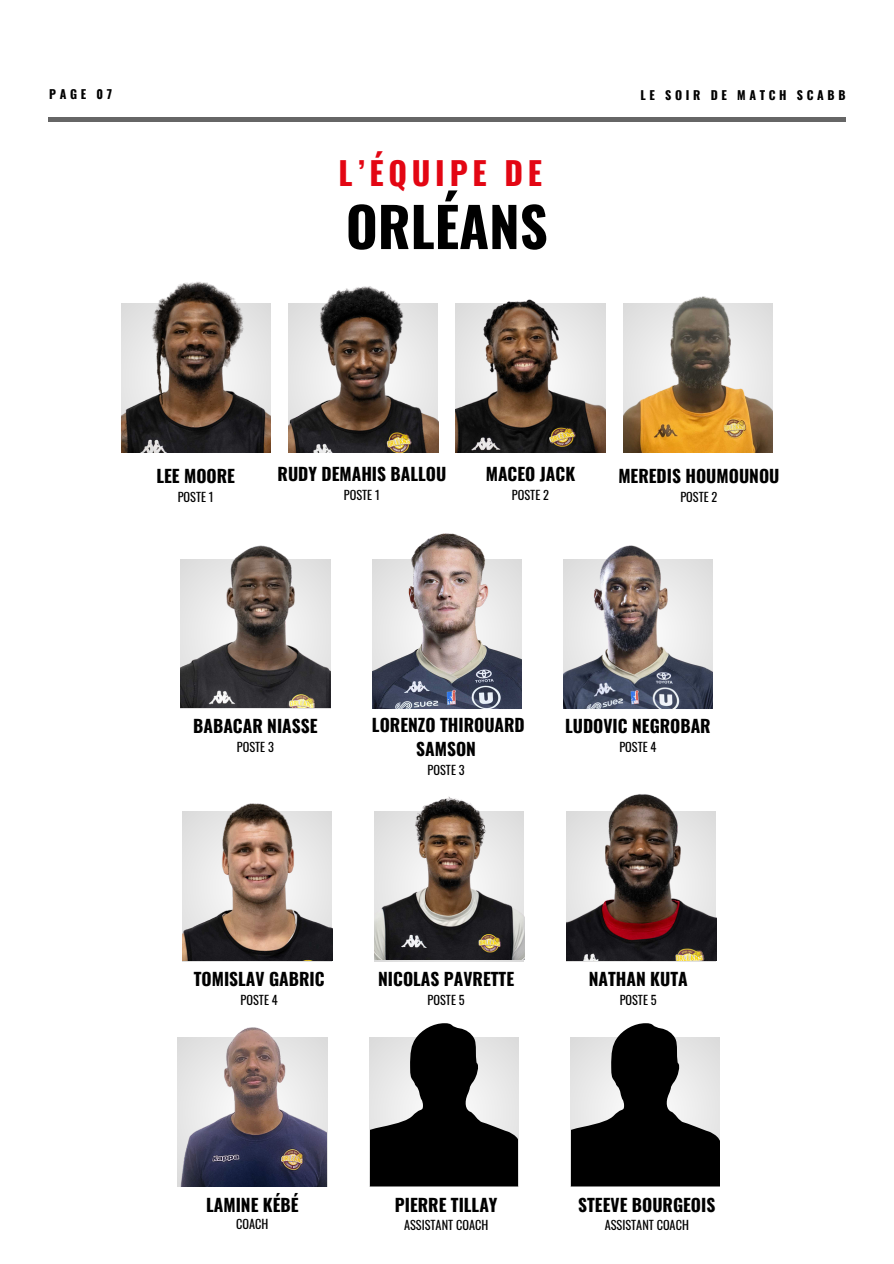
<style>
.page{position:relative;width:894px;height:1264px;background:#fff}
.page>*{position:absolute;margin:0;border:0;box-sizing:border-box;transform-origin:0 0}
.t1{font:700 54.45px "Oswald";color:#000}
.t2{font:700 31.8px "Oswald";letter-spacing:.15em;color:#e30613}
.t3{font:700 17.4px/24px "Oswald";color:#000;text-align:center}
.t4{font:12.3px "Oswald";color:#000}
.t5{font:700 12.15px "Oswald";letter-spacing:.3em;color:#000}
</style>
<div class="page">
<hr style="left:48px;top:118px;width:796px;height:3px;background:#666">
<img style="left:566px;top:794px;width:150px;height:166px">
<img style="left:374px;top:797px;width:150px;height:162px">
<img style="left:182px;top:803px;width:150px;height:157px">
<img style="left:563px;top:545px;width:149px;height:163px">
<img style="left:372px;top:533px;width:150px;height:175px">
<img style="left:181px;top:545px;width:149px;height:162px">
<img style="left:623px;top:296px;width:149px;height:157px">
<img style="left:456px;top:299px;width:149px;height:153px">
<img style="left:288px;top:286px;width:150px;height:166px">
<img style="left:121px;top:282px;width:150px;height:171px">
<img style="left:178px;top:1027px;width:148px;height:159px">
<svg style="left:370px;top:1023px;width:148px;height:163px"></svg>
<svg style="left:571px;top:1023px;width:147px;height:163px"></svg>
<p class="t5" style="left:49px;top:85px;width:64px">PAGE 07</p>
<h3 class="t5" style="left:640px;top:85px;width:206px">LE SOIR DE MATCH SCABB</h3>
<p class="t2" style="left:338px;top:148px;width:205px">L’ÉQUIPE DE</p>
<h3 class="t1" style="left:346px;top:184px;width:203px">ORLÉANS</h3>
<p class="t3" style="left:156px;top:463px;width:80px">LEE MOORE</p>
<p class="t4" style="left:178px;top:487px;width:38px">POSTE 1</p>
<p class="t3" style="left:277px;top:461px;width:170px">RUDY DEMAHIS BALLOU</p>
<p class="t4" style="left:344px;top:485px;width:38px">POSTE 1</p>
<p class="t3" style="left:485px;top:461px;width:91px">MACEO JACK</p>
<p class="t4" style="left:512px;top:485px;width:39px">POSTE 2</p>
<p class="t3" style="left:618px;top:463px;width:162px">MEREDIS HOUMOUNOU</p>
<p class="t4" style="left:680px;top:487px;width:39px">POSTE 2</p>
<p class="t3" style="left:193px;top:713px;width:126px">BABACAR NIASSE</p>
<p class="t4" style="left:237px;top:737px;width:39px">POSTE 3</p>
<h3 class="t3" style="left:372px;top:712px;width:154px">LORENZO THIROUARD<br>SAMSON</h3>
<h3 class="t4" style="left:427px;top:760px;width:39px">POSTE 3</h3>
<p class="t3" style="left:565px;top:713px;width:147px">LUDOVIC NEGROBAR</p>
<p class="t4" style="left:619px;top:737px;width:39px">POSTE 4</p>
<h3 class="t3" style="left:194px;top:966px;width:132px">TOMISLAV GABRIC</h3>
<h3 class="t4" style="left:240px;top:990px;width:39px">POSTE 4</h3>
<p class="t3" style="left:378px;top:966px;width:137px">NICOLAS PAVRETTE</p>
<p class="t4" style="left:427px;top:990px;width:39px">POSTE 5</p>
<h3 class="t3" style="left:588px;top:966px;width:100px">NATHAN KUTA</h3>
<h3 class="t4" style="left:619px;top:990px;width:39px">POSTE 5</h3>
<h4 class="t3" style="left:206px;top:1192px;width:94px">LAMINE KÉBÉ</h4>
<h4 class="t4" style="left:236px;top:1213px;width:34px">COACH</h4>
<h4 class="t3" style="left:395px;top:1191px;width:104px">PIERRE TILLAY</h4>
<p class="t4" style="left:404px;top:1215px;width:86px">ASSISTANT COACH</p>
<h2 class="t3" style="left:578px;top:1191px;width:138px">STEEVE BOURGEOIS</h2>
<h2 class="t4" style="left:604px;top:1215px;width:86px">ASSISTANT COACH</h2>
</div>
